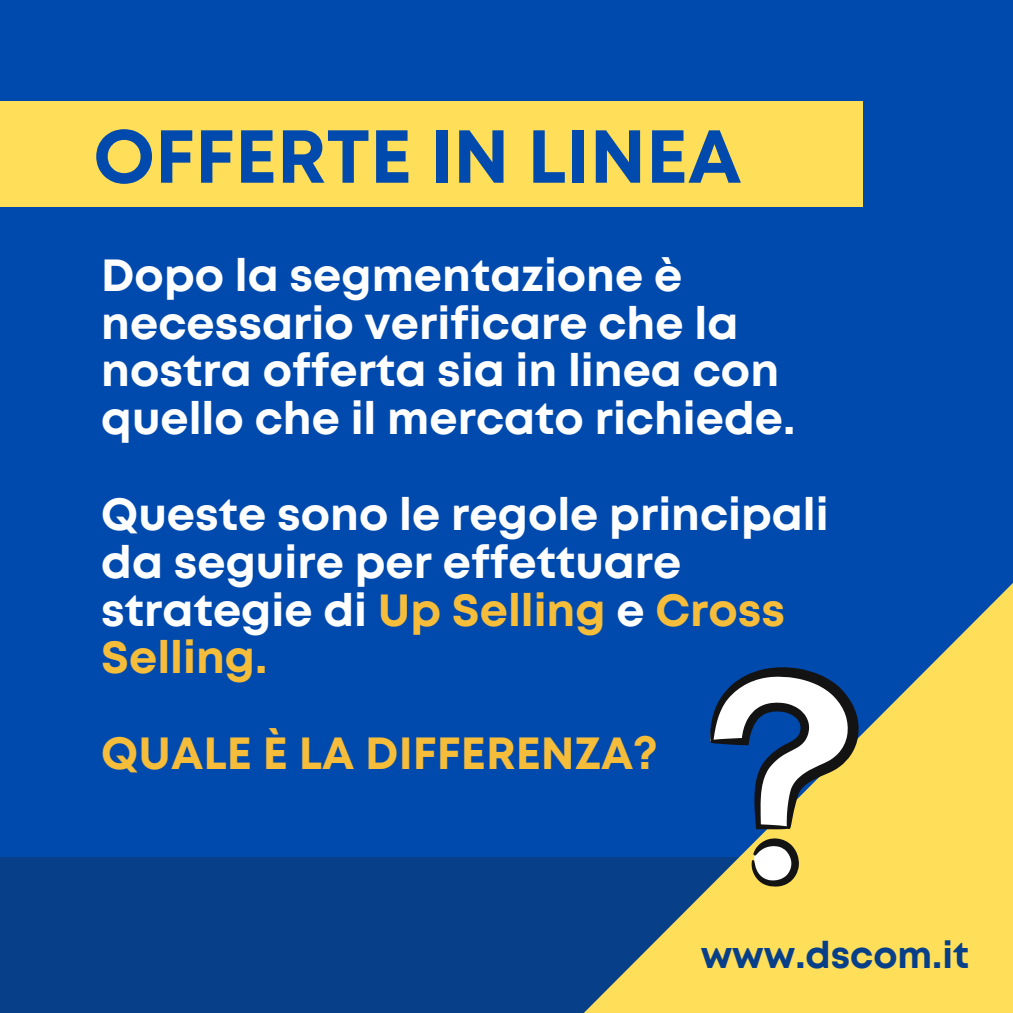
<style>
.page{position:relative;width:1013px;height:1013px;background:#fff}
.page>*{position:absolute;margin:0;border:0;box-sizing:border-box;transform-origin:0 0}
.t1{font:700 74.88px "Mont";color:#004aad}
.t2{font:700 45px/47.8px "Mont";color:#fff}
.t3{font:700 45px "Mont";color:#f6bd3b}
.t4{font:700 37px "Mont";color:#073f89}
.s1{color:#f6bd3b}
</style>
<div class="page">
<div style="left:0;top:0;width:1012px;height:1012px;background:#004aad"></div>
<div style="left:0;top:857px;width:1012px;height:155px;background:#073f89"></div>
<div style="left:0;top:101px;width:862px;height:106px;background:#ffde59"></div>
<svg style="left:585px;top:584px;width:427px;height:428px;fill:#ffde59"></svg>
<svg style="left:710px;top:659px;width:152px;height:228px"></svg>
<p class="t1" style="left:93px;top:128px;width:649px">OFFERTE IN LINEA</p>
<p class="t2" style="left:101px;top:254px;width:695px">Dopo la segmentazione è necessario verificare che la nostra offerta sia in linea con quello che il mercato richiede.</p>
<p class="t2" style="left:101px;top:493px;width:728px">Queste sono le regole principali da seguire per effettuare strategie di <span class="s1">Up Selling</span> e <span class="s1">Cross<br>Selling.</span></p>
<p class="t3" style="left:101px;top:736px;width:558px">QUALE È LA DIFFERENZA?</p>
<p class="t4" style="left:700px;top:940px;width:270px">www.dscom.it</p>
</div>
